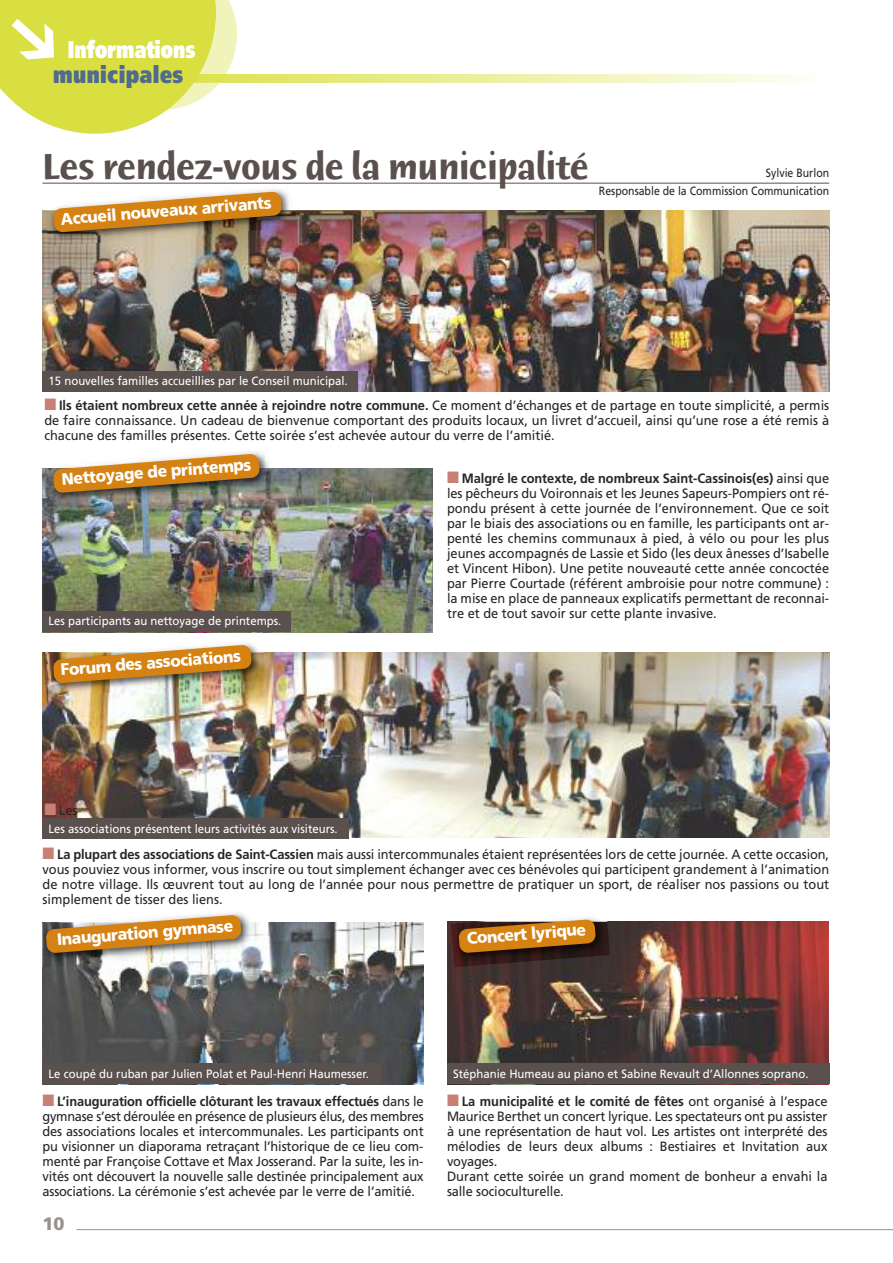
<style>
.page{position:relative;width:893px;height:1263px;background:#fff}
.page>*{position:absolute;margin:0;border:0;box-sizing:border-box;transform-origin:0 0}
.t1{font:700 39px "Humana Sans ITC";letter-spacing:-.005em;color:#5a504e;scale:.9 1}
.t2{font:900 24px "Frutiger";color:#fff;scale:.75 1}
.t3{font:900 24px "Frutiger";letter-spacing:.025em;color:#506b8d;scale:.8 1}
.t4{font:900 18px "Frutiger";color:#9a918e}
.t5{font:900 16.5px "Frutiger";color:#fff;scale:.95 1}
.t6{font:13.5px/15px "Frutiger";color:#272627;text-align:justify;scale:.95 1}
.t7{font:12px "Frutiger";color:#fff;scale:.95 1}
.t8{font:12px/18px "Frutiger";color:#272627;text-align:right;scale:.88 1}
.s1{color:#c87f75}
.s2{font-weight:700}
</style>
<div class="page">
<hr style="left:77px;top:1229px;width:816px;height:1px;background:#9a918e">
<svg style="left:237px;top:74px;width:559px;height:9px;background:#edf0a8"></svg>
<svg style="left:0;top:0;width:237px;height:134px"></svg>
<hr style="left:43px;top:183px;width:786px;height:1px;background:#5a504e">
<img style="left:43px;top:210px;width:786px;height:182px">
<img style="left:43px;top:922px;width:381px;height:162px">
<img style="left:43px;top:652px;width:786px;height:186px">
<img style="left:255px;top:189px;width:34px;height:21px">
<img style="left:45px;top:210px;width:252px;height:37px">
<svg style="left:53px;top:191px;width:229px;height:41px"></svg>
<img style="left:447px;top:922px;width:381px;height:141px">
<img style="left:451px;top:922px;width:159px;height:45px">
<svg style="left:459px;top:919px;width:137px;height:34px;background:#ab6e22"></svg>
<img style="left:227px;top:643px;width:31px;height:9px">
<img style="left:46px;top:652px;width:220px;height:45px">
<img style="left:53px;top:645px;width:199px;height:38px">
<img style="left:207px;top:912px;width:42px;height:10px">
<img style="left:42px;top:922px;width:213px;height:45px">
<svg style="left:46px;top:915px;width:195px;height:38px;background:#cc9a55"></svg>
<img style="left:43px;top:468px;width:390px;height:165px">
<div style="left:43px;top:611px;width:248px;height:20px;background:#5a504e"></div>
<div style="left:43px;top:1063px;width:338px;height:21px;background:#5a504e"></div>
<div style="left:43px;top:371px;width:315px;height:20px;background:#5a504e"></div>
<div style="left:43px;top:818px;width:306px;height:21px;background:#5a504e"></div>
<div style="left:447px;top:1063px;width:382px;height:21px;background:#5a504e"></div>
<img style="left:45px;top:452px;width:229px;height:55px">
<svg style="left:53px;top:454px;width:207px;height:39px"></svg>
<h2 class="t2" style="left:68px;top:40px;width:172px">Informations</h2>
<h2 class="t3" style="left:53px;top:65px;width:164px">municipales</h2>
<h1 class="t1" style="left:43px;top:150px;width:608px">Les rendez-vous de la municipalité</h1>
<p class="t5" style="left:60px;top:211px;width:224px;rotate:-4deg">Accueil nouveaux arrivants</p>
<p class="t8" style="left:599px;top:164px;width:263px">Sylvie Burlon<br>Responsable de la Commission Communication</p>
<p class="t7" style="left:49px;top:376px;width:316px">15 nouvelles familles accueillies par le Conseil municipal.</p>
<p class="t6" style="left:44px;top:399px;width:828px"><span class="s1">■</span> <span class="s2">Ils étaient nombreux cette année à rejoindre notre commune.</span> Ce moment d’échanges et de partage en toute simplicité, a permis de faire connaissance. Un cadeau de bienvenue comportant des produits locaux, un livret d’accueil, ainsi qu’une rose a été remis à chacune des familles présentes. Cette soirée s’est achevée autour du verre de l’amitié.</p>
<p class="t6" style="left:447px;top:472px;width:404px"><span class="s1">■</span> <span class="s2">Malgré le contexte, de nombreux Saint-Cassinois(es)</span> ainsi que les pêcheurs du Voironnais et les Jeunes Sapeurs-Pompiers ont ré&shy;pondu présent à cette journée de l’environnement. Que ce soit par le biais des associations ou en famille, les participants ont ar&shy;penté les chemins communaux à pied, à vélo ou pour les plus jeunes accompagnés de Lassie et Sido (les deux ânesses d’Isabelle et Vincent Hibon). Une petite nouveauté cette année concoctée par Pierre Courtade (référent ambroisie pour notre commune) : la mise en place de panneaux explicatifs permettant de reconnai&shy;tre et de tout savoir sur cette plante invasive.</p>
<p class="t5" style="left:61px;top:472px;width:202px;rotate:-4deg">Nettoyage de printemps</p>
<p class="t7" style="left:49px;top:616px;width:247px">Les participants au nettoyage de printemps.</p>
<p class="t5" style="left:60px;top:662px;width:192px;rotate:-4deg">Forum des associations</p>
<p class="t6" style="left:44px;top:804px;width:36px"><span class="s1">■</span> Les</p>
<p class="t7" style="left:49px;top:824px;width:306px">Les associations présentent leurs activités aux visiteurs.</p>
<p class="t6" style="left:43px;top:847px;width:830px"><span class="s1">■</span> <span class="s2">La plupart des associations de Saint-Cassien</span> mais aussi intercommunales étaient représentées lors de cette journée. A cette occasion, vous pouviez vous informer, vous inscrire ou tout simplement échanger avec ces bénévoles qui participent grandement à l’animation de notre village. Ils œuvrent tout au long de l’année pour nous permettre de pratiquer un sport, de réaliser nos passions ou tout simplement de tisser des liens.</p>
<p class="t5" style="left:57px;top:932px;width:187px;rotate:-4deg">Inauguration gymnase</p>
<p class="t5" style="left:466px;top:931px;width:127px;rotate:-4deg">Concert lyrique</p>
<p class="t7" style="left:49px;top:1069px;width:339px">Le coupé du ruban par Julien Polat et Paul-Henri Haumesser.</p>
<p class="t6" style="left:43px;top:1094px;width:403px"><span class="s1">■</span> <span class="s2">L’inauguration officielle clôturant les travaux effectués</span> dans le gymnase s’est déroulée en présence de plusieurs élus, des membres des associations locales et intercommunales. Les participants ont pu visionner un diaporama retraçant l’historique de ce lieu com&shy;menté par Françoise Cottave et Max Josserand. Par la suite, les in&shy;vités ont découvert la nouvelle salle destinée principalement aux associations. La cérémonie s’est achevée par le verre de l’amitié.</p>
<h3 class="t4" style="left:43px;top:1216px;width:24px">10</h3>
<p class="t7" style="left:453px;top:1069px;width:376px">Stéphanie Humeau au piano et Sabine Revault d’Allonnes soprano.</p>
<p class="t6" style="left:447px;top:1095px;width:402px;text-align:left"><span class="s1">■</span> <span class="s2">La municipalité et le comité de fêtes</span> ont organisé à l’espace Maurice Berthet un concert lyrique. Les spectateurs ont pu assister à une représentation de haut vol. Les artistes ont interprété des mélodies de leurs deux albums : Bestiaires et Invitation aux voyages.<br>Durant cette soirée un grand moment de bonheur a envahi la salle socioculturelle.</p>
</div>
